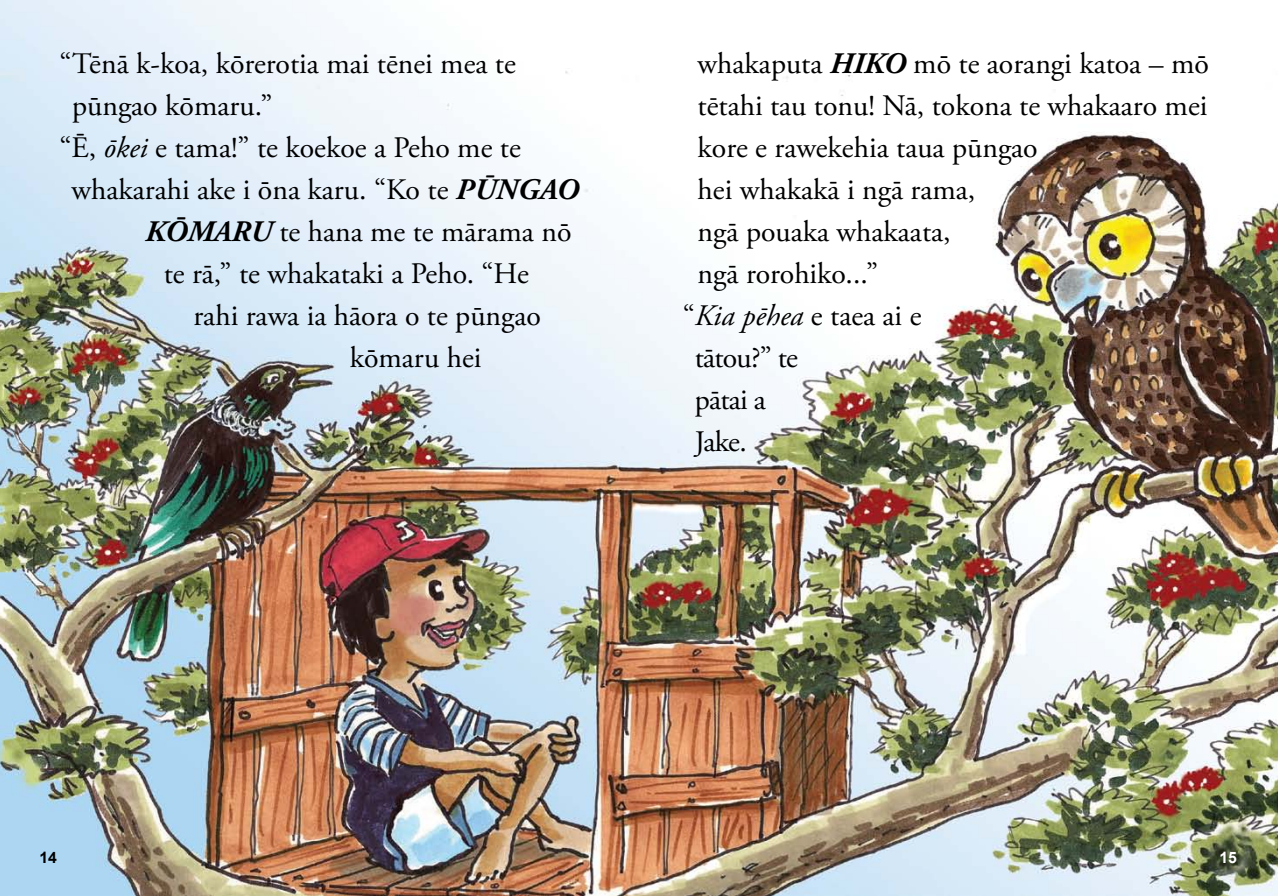
<style>
.page{position:relative;width:1278px;height:896px;background:#fff}
.page>*{position:absolute;margin:0;border:0;box-sizing:border-box;transform-origin:0 0}
.t1{font:29.75px "Adobe Garamond Pro";color:#000}
.t2{font:700 15.75px "Arial";color:#000}
.t3{font:700 15.75px "Arial";color:#fff}
.s1{font-style:italic}
.s2{font-weight:700;font-style:italic}
</style>
<div class="page">
<img style="left:0;top:0;width:1278px;height:896px">
<p class="t1" style="left:60px;top:46px;width:458px">“Tēnā k-koa, kōrerotia mai tēnei mea te</p>
<p class="t1" style="left:72px;top:88px;width:202px">pūngao kōmaru.”</p>
<p class="t1" style="left:60px;top:130px;width:463px">“Ē, <span class="s1">ōkei</span> e tama!” te koekoe a Peho me te</p>
<p class="t1" style="left:72px;top:172px;width:509px">whakarahi ake i ōna karu. “Ko te <span class="s2">PŪNGAO</span></p>
<p class="t1" style="left:145px;top:214px;width:428px"><span class="s2">KŌMARU</span> te hana me te mārama nō</p>
<p class="t1" style="left:164px;top:256px;width:367px">te rā,” te whakataki a Peho. “He</p>
<p class="t1" style="left:193px;top:298px;width:349px">rahi rawa ia hāora o te pūngao</p>
<p class="t1" style="left:350px;top:340px;width:133px">kōmaru hei</p>
<p class="t1" style="left:697px;top:46px;width:513px">whakaputa <span class="s2">HIKO</span> mō te aorangi katoa – mō</p>
<p class="t1" style="left:697px;top:88px;width:511px">tētahi tau tonu! Nā, tokona te whakaaro mei</p>
<p class="t1" style="left:697px;top:130px;width:342px">kore e rawekehia taua pūngao</p>
<p class="t1" style="left:697px;top:172px;width:279px">hei whakakā i ngā rama,</p>
<p class="t1" style="left:697px;top:214px;width:254px">ngā pouaka whakaata,</p>
<p class="t1" style="left:697px;top:256px;width:182px">ngā rorohiko...”</p>
<p class="t1" style="left:682px;top:298px;width:240px">“<span class="s1">Kia pēhea</span> e taea ai e</p>
<p class="t1" style="left:695px;top:340px;width:105px">tātou?” te</p>
<p class="t1" style="left:695px;top:382px;width:72px">pātai a</p>
<p class="t1" style="left:695px;top:424px;width:53px">Jake.</p>
<p class="t2" style="left:39px;top:847px;width:19px">14</p>
<p class="t3" style="left:1219px;top:847px;width:19px">15</p>
</div>
